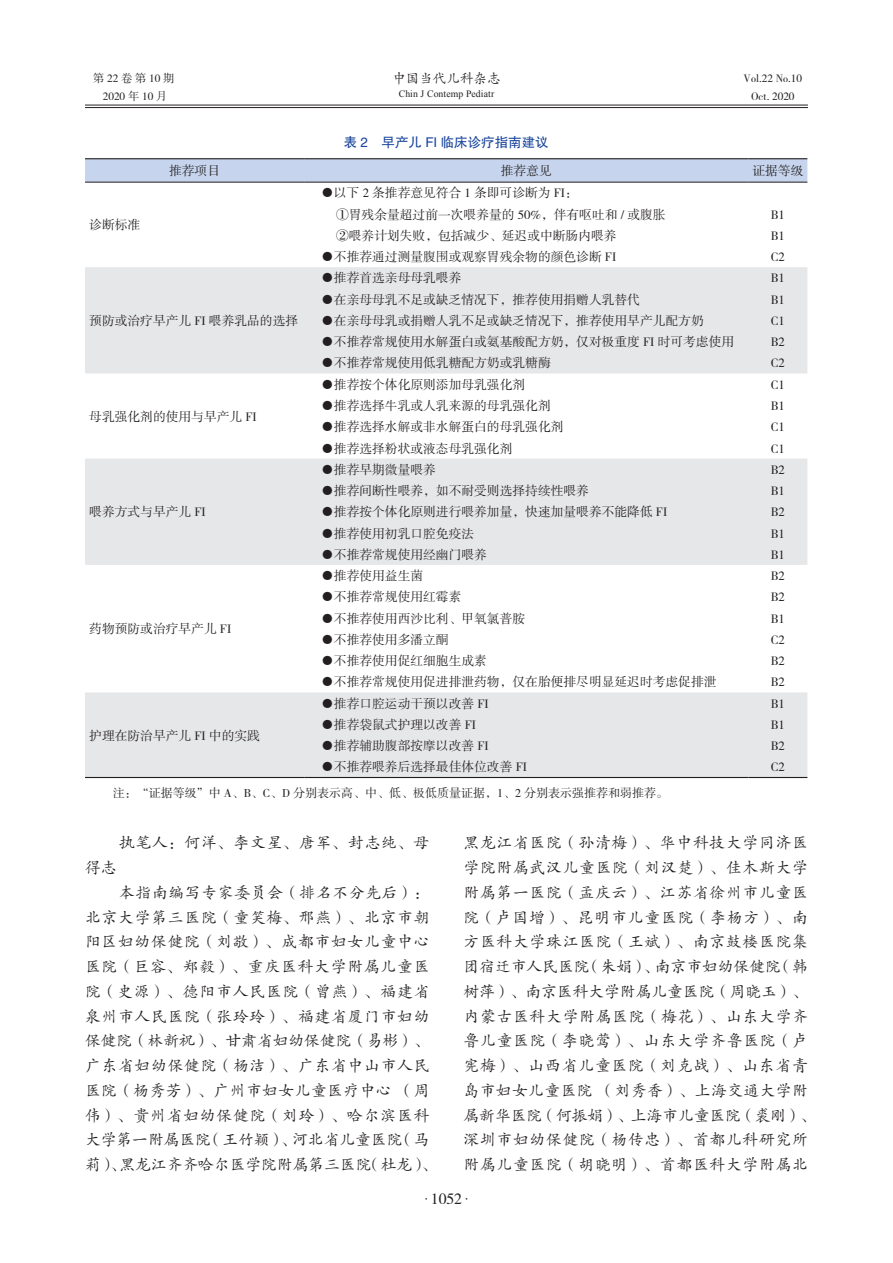
<style>
.page{position:relative;width:893px;height:1263px;background:#fff}
.page>*{position:absolute;margin:0;border:0;box-sizing:border-box;transform-origin:0 0}
.t1{font:15.75px/24.8px "FZKTK GBK1 0";letter-spacing:.05em;color:#231f20}
.t2{font:15.75px "FZSSK GBK1 0";color:#231f20}
.t3{font:13.5px "FZHTK GBK1 0";color:#1a459c}
.t4{font:13.5px "FZKTK GBK1 0";color:#231f20}
.t5{font:12.75px "FZSSK GBK1 0";color:#231f20}
.t6{font:12px "FZSSK GBK1 0";color:#231f20}
.t7{font:11.25px/18px "FZSSK GBK1 0";color:#231f20;text-align:center}
.t8{font:9.75px "Times New Roman";letter-spacing:.01em;color:#231f20}
</style>
<div class="page">
<hr style="left:85px;top:105px;width:723px;height:1px;background:#231f20">
<hr style="left:85px;top:107px;width:723px;height:1px;background:#231f20">
<svg style="left:85px;top:159px;width:722px;height:23px;background:#c1cfe6"></svg>
<svg style="left:85px;top:267px;width:722px;height:510px"></svg>
<div style="left:85px;top:459px;width:722px;height:106px;background:#e6e7e9"></div>
<hr style="left:85px;top:158px;width:219px;height:1px;background:#231f20">
<hr style="left:304px;top:158px;width:444px;height:1px;background:#231f20">
<hr style="left:748px;top:158px;width:59px;height:1px;background:#231f20">
<hr style="left:85px;top:182px;width:219px;height:1px;background:#231f20">
<hr style="left:304px;top:182px;width:444px;height:1px;background:#231f20">
<hr style="left:748px;top:182px;width:59px;height:1px;background:#231f20">
<hr style="left:85px;top:777px;width:219px;height:1px;background:#231f20">
<hr style="left:304px;top:777px;width:444px;height:1px;background:#231f20">
<hr style="left:748px;top:777px;width:59px;height:1px;background:#231f20">
<p class="t7" style="left:93px;top:69px;width:83px">第22卷 第10期<br>2020 年 10 月</p>
<p class="t4" style="left:392px;top:71px;width:109px">中国当代儿科杂志</p>
<p class="t8" style="left:399px;top:87px;width:97px">Chin J Contemp Pediatr</p>
<p class="t3" style="left:344px;top:135px;width:207px">表 2　早产儿 FI 临床诊疗指南建议</p>
<p class="t7" style="left:744px;top:70px;width:60px">Vol.22 No.10<br>Oct. 2020</p>
<p class="t5" style="left:89px;top:218px;width:52px">诊断标准</p>
<p class="t5" style="left:169px;top:164px;width:53px">推荐项目</p>
<p class="t5" style="left:501px;top:164px;width:52px">推荐意见</p>
<p class="t5" style="left:752px;top:164px;width:52px">证据等级</p>
<p class="t5" style="left:321px;top:186px;width:258px">●以下 2 条推荐意见符合 1 条即可诊断为 FI：</p>
<p class="t5" style="left:336px;top:207px;width:331px">①胃残余量超过前一次喂养量的 50%，伴有呕吐和 / 或腹胀</p>
<p class="t5" style="left:771px;top:207px;width:16px">B1</p>
<p class="t5" style="left:336px;top:228px;width:282px">②喂养计划失败，包括减少、延迟或中断肠内喂养</p>
<p class="t5" style="left:771px;top:228px;width:16px">B1</p>
<p class="t5" style="left:321px;top:250px;width:296px">●不推荐通过测量腹围或观察胃残余物的颜色诊断 FI</p>
<p class="t5" style="left:771px;top:250px;width:16px">C2</p>
<p class="t5" style="left:89px;top:314px;width:210px">预防或治疗早产儿 FI 喂养乳品的选择</p>
<p class="t5" style="left:89px;top:409px;width:169px">母乳强化剂的使用与早产儿 FI</p>
<p class="t5" style="left:89px;top:505px;width:118px">喂养方式与早产儿 FI</p>
<p class="t5" style="left:89px;top:622px;width:143px">药物预防或治疗早产儿 FI</p>
<p class="t5" style="left:321px;top:271px;width:142px">●推荐首选亲母母乳喂养</p>
<p class="t5" style="left:771px;top:271px;width:16px">B1</p>
<p class="t5" style="left:321px;top:292px;width:320px">●在亲母母乳不足或缺乏情况下，推荐使用捐赠人乳替代</p>
<p class="t5" style="left:771px;top:292px;width:16px">B1</p>
<p class="t5" style="left:321px;top:314px;width:384px">●在亲母母乳或捐赠人乳不足或缺乏情况下，推荐使用早产儿配方奶</p>
<p class="t5" style="left:771px;top:314px;width:16px">C1</p>
<p class="t5" style="left:321px;top:335px;width:414px">●不推荐常规使用水解蛋白或氨基酸配方奶，仅对极重度 FI 时可考虑使用</p>
<p class="t5" style="left:771px;top:335px;width:16px">B2</p>
<p class="t5" style="left:321px;top:356px;width:231px">●不推荐常规使用低乳糖配方奶或乳糖酶</p>
<p class="t5" style="left:771px;top:356px;width:16px">C2</p>
<p class="t5" style="left:321px;top:377px;width:206px">●推荐按个体化原则添加母乳强化剂</p>
<p class="t5" style="left:771px;top:377px;width:16px">C1</p>
<p class="t5" style="left:321px;top:399px;width:231px">●推荐选择牛乳或人乳来源的母乳强化剂</p>
<p class="t5" style="left:771px;top:399px;width:16px">B1</p>
<p class="t5" style="left:321px;top:420px;width:244px">●推荐选择水解或非水解蛋白的母乳强化剂</p>
<p class="t5" style="left:771px;top:420px;width:16px">C1</p>
<p class="t5" style="left:321px;top:441px;width:193px">●推荐选择粉状或液态母乳强化剂</p>
<p class="t5" style="left:771px;top:441px;width:16px">C1</p>
<p class="t5" style="left:321px;top:462px;width:116px">●推荐早期微量喂养</p>
<p class="t5" style="left:771px;top:462px;width:16px">B2</p>
<p class="t5" style="left:321px;top:484px;width:269px">●推荐间断性喂养，如不耐受则选择持续性喂养</p>
<p class="t5" style="left:771px;top:484px;width:16px">B1</p>
<p class="t5" style="left:321px;top:505px;width:347px">●推荐按个体化原则进行喂养加量，快速加量喂养不能降低 FI</p>
<p class="t5" style="left:771px;top:505px;width:16px">B2</p>
<p class="t5" style="left:321px;top:526px;width:155px">●推荐使用初乳口腔免疫法</p>
<p class="t5" style="left:771px;top:526px;width:16px">B1</p>
<p class="t5" style="left:321px;top:547px;width:167px">●不推荐常规使用经幽门喂养</p>
<p class="t5" style="left:771px;top:547px;width:16px">B1</p>
<p class="t5" style="left:321px;top:569px;width:104px">●推荐使用益生菌</p>
<p class="t5" style="left:771px;top:569px;width:16px">B2</p>
<p class="t5" style="left:321px;top:590px;width:142px">●不推荐常规使用红霉素</p>
<p class="t5" style="left:771px;top:590px;width:16px">B2</p>
<p class="t5" style="left:321px;top:611px;width:206px">●不推荐使用西沙比利、甲氧氯普胺</p>
<p class="t5" style="left:771px;top:611px;width:16px">B1</p>
<p class="t5" style="left:321px;top:632px;width:129px">●不推荐使用多潘立酮</p>
<p class="t5" style="left:771px;top:632px;width:16px">C2</p>
<p class="t5" style="left:321px;top:654px;width:167px">●不推荐使用促红细胞生成素</p>
<p class="t5" style="left:771px;top:654px;width:16px">B2</p>
<p class="t5" style="left:321px;top:675px;width:397px">●不推荐常规使用促进排泄药物，仅在胎便排尽明显延迟时考虑促排泄</p>
<p class="t5" style="left:771px;top:675px;width:16px">B2</p>
<p class="t5" style="left:321px;top:696px;width:169px">●推荐口腔运动干预以改善 FI</p>
<p class="t5" style="left:771px;top:696px;width:16px">B1</p>
<p class="t5" style="left:321px;top:717px;width:156px">●推荐袋鼠式护理以改善 FI</p>
<p class="t5" style="left:771px;top:717px;width:16px">B1</p>
<p class="t5" style="left:321px;top:739px;width:169px">●推荐辅助腹部按摩以改善 FI</p>
<p class="t5" style="left:771px;top:739px;width:16px">B2</p>
<p class="t5" style="left:321px;top:760px;width:207px">●不推荐喂养后选择最佳体位改善 FI</p>
<p class="t5" style="left:771px;top:760px;width:16px">C2</p>
<p class="t6" style="left:113px;top:786px;width:557px">注：“证据等级”中 A、B、C、D 分别表示高、中、低、极低质量证据，1、2 分别表示强推荐和弱推荐。</p>
<p class="t5" style="left:89px;top:728px;width:172px">护理在防治早产儿 FI 中的实践</p>
<p class="t1" style="left:119px;top:831px;width:312px">执笔人：何洋、李文星、唐军、封志纯、母</p>
<p class="t1" style="left:85px;top:856px;width:33px">得志</p>
<p class="t1" style="left:85px;top:880px;width:354px;text-indent:34px">本指南编写专家委员会（排名不分先后）：北京大学第三医院（童笑梅、邢燕）、北京市朝阳区妇幼保健院（刘敬）、成都市妇女儿童中心医院（巨容、郑毅）、重庆医科大学附属儿童医院（史源）、德阳市人民医院（曾燕）、福建省泉州市人民医院（张玲玲）、福建省厦门市妇幼保健院（林新祝）、甘肃省妇幼保健院（易彬）、广东省妇幼保健院（杨洁）、广东省中山市人民医院（杨秀芳）、广州市妇女儿童医疗中心 （周伟）、贵州省妇幼保健院（刘玲）、哈尔滨医科大学第一附属医院（王竹颖）、河北省儿童医院（马莉）、黑龙江齐齐哈尔医学院附属第三医院（杜龙）、</p>
<p class="t1" style="left:463px;top:831px;width:354px">黑龙江省医院（孙清梅）、华中科技大学同济医学院附属武汉儿童医院（刘汉楚）、佳木斯大学附属第一医院（孟庆云）、江苏省徐州市儿童医院（卢国增）、昆明市儿童医院（李杨方）、南方医科大学珠江医院（王斌）、南京鼓楼医院集团宿迁市人民医院（朱娟）、南京市妇幼保健院（韩树萍）、南京医科大学附属儿童医院（周晓玉）、内蒙古医科大学附属医院（梅花）、山东大学齐鲁儿童医院（李晓莺）、山东大学齐鲁医院（卢宪梅）、山西省儿童医院（刘克战）、山东省青岛市妇女儿童医院 （刘秀香）、上海交通大学附属新华医院（何振娟）、上海市儿童医院（裘刚）、深圳市妇幼保健院（杨传忠）、首都儿科研究所附属儿童医院（胡晓明）、首都医科大学附属北</p>
<p class="t2" style="left:422px;top:1190px;width:51px"><sup>·</sup>1052<sup>·</sup></p>
</div>
